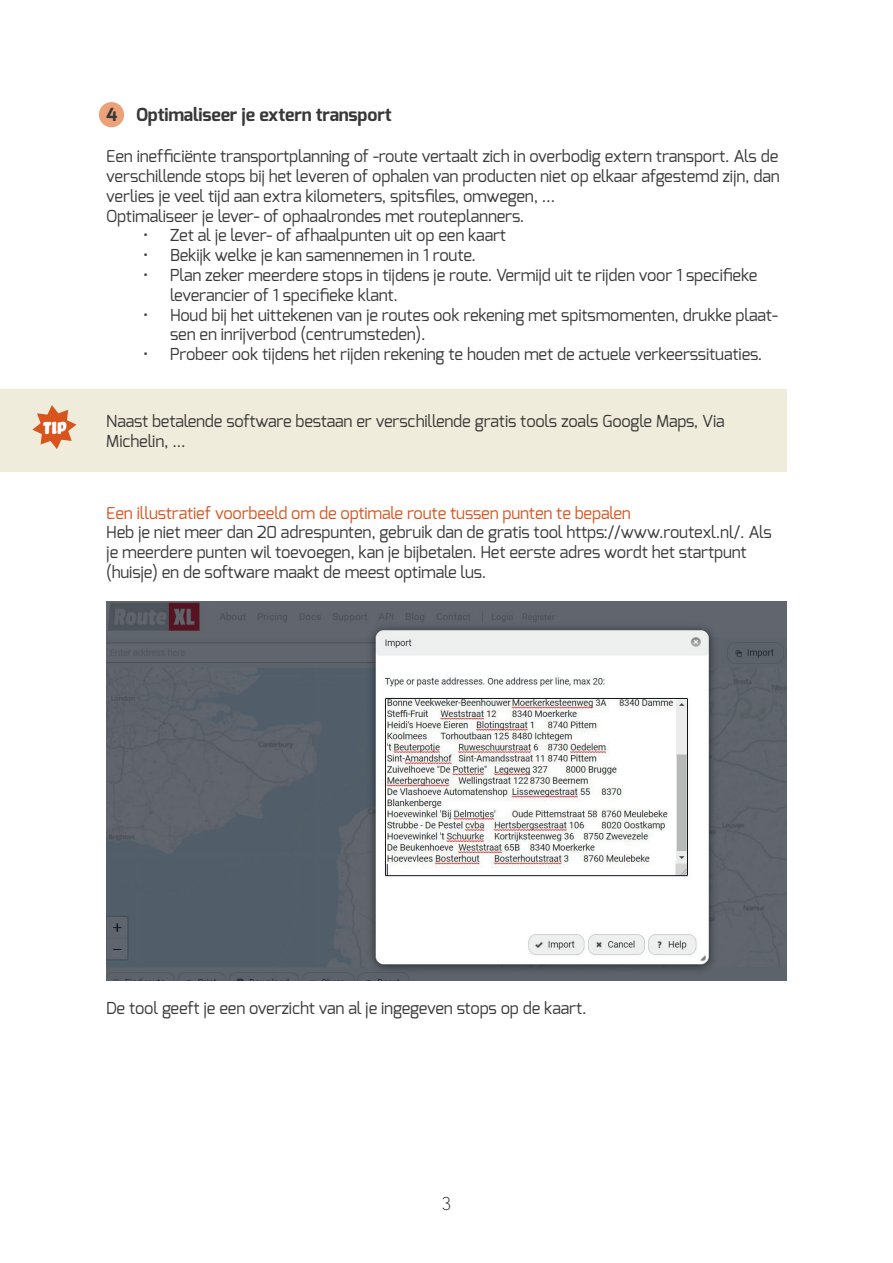
<style>
.page{position:relative;width:893px;height:1263px;background:#fff}
.page>*{position:absolute;margin:0;border:0;box-sizing:border-box;transform-origin:0 0}
.t1{font:22.5px "Bello Caps Pro";color:#fff}
.t2{font:700 18px "Exo";letter-spacing:-.01em;color:#383839}
.t3{font:18px "Letter Gothic Std";color:#231f20}
.t4{font:16.5px/19.8px "Exo";letter-spacing:-.01em;color:#383839}
.t5{font:16.5px "Exo";letter-spacing:-.01em;color:#d9531c}
</style>
<div class="page">
<div style="left:99px;top:102px;width:25px;height:25px;background:#eca179;border-radius:50%"></div>
<div style="left:0;top:389px;width:787px;height:83px;background:#efecdb"></div>
<svg style="left:32px;top:405px;width:44px;height:44px"></svg>
<img style="left:106px;top:602px;width:681px;height:379px">
<p class="t2" style="left:106px;top:103px;width:287px">4 Optimaliseer je extern transport</p>
<p class="t4" style="left:106px;top:146px;width:675px">Een inefficiënte transportplanning of -route vertaalt zich in overbodig extern transport. Als de verschillende stops bij het leveren of ophalen van producten niet op elkaar afgestemd zijn, dan verlies je veel tijd aan extra kilometers, spitsfiles, omwegen, …<br>Optimaliseer je lever- of ophaalrondes met routeplanners.</p>
<p class="t4" style="left:143px;top:225px;width:365px">• Zet al je lever- of afhaalpunten uit op een kaart</p>
<p class="t4" style="left:143px;top:245px;width:334px">• Bekijk welke je kan samennemen in 1 route.</p>
<p class="t4" style="left:170px;top:265px;width:589px;text-indent:-27px">• Plan zeker meerdere stops in tijdens je route. Vermijd uit te rijden voor 1 specifieke leverancier of 1 specifieke klant.</p>
<p class="t4" style="left:170px;top:305px;width:609px;text-indent:-27px">• Houd bij het uittekenen van je routes ook rekening met spitsmomenten, drukke plaat&shy;sen en inrijverbod (centrumsteden).</p>
<p class="t4" style="left:143px;top:344px;width:621px">• Probeer ook tijdens het rijden rekening te houden met de actuele verkeerssituaties.</p>
<h1 class="t1" style="left:42px;top:414px;width:25px">tip</h1>
<p class="t4" style="left:106px;top:411px;width:620px">Naast betalende software bestaan er verschillende gratis tools zoals Google Maps, Via<br>Michelin, ...</p>
<p class="t5" style="left:106px;top:502px;width:526px">Een illustratief voorbeeld om de optimale route tussen punten te bepalen</p>
<p class="t4" style="left:106px;top:522px;width:667px">Heb je niet meer dan 20 adrespunten, gebruik dan de gratis tool https://www.routexl.nl/. Als je meerdere punten wil toevoegen, kan je bijbetalen. Het eerste adres wordt het startpunt (huisje) en de software maakt de meest optimale lus.</p>
<p class="t4" style="left:106px;top:998px;width:482px">De tool geeft je een overzicht van al je ingegeven stops op de kaart.</p>
<p class="t3" style="left:441px;top:1193px;width:12px">3</p>
</div>
